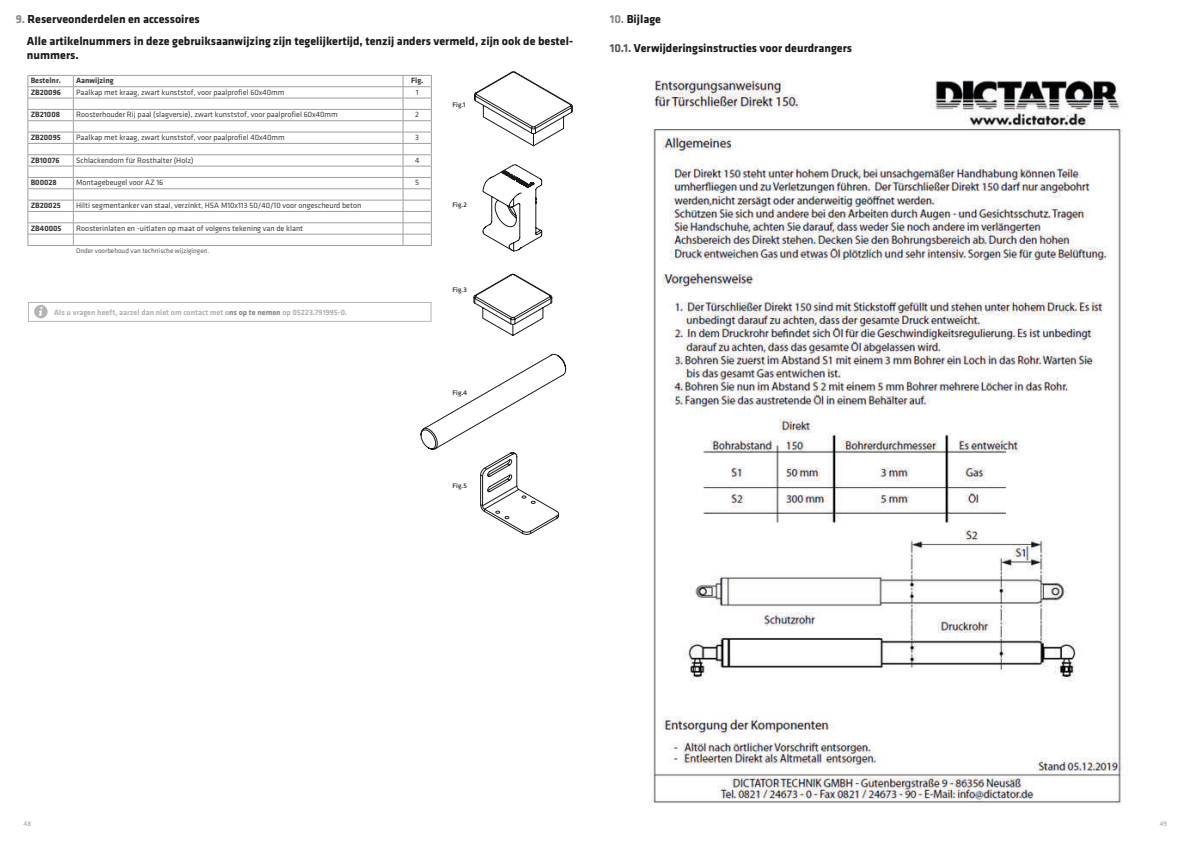
<style>
.page{position:relative;width:1191px;height:842px;background:#fff}
.page>*{position:absolute;margin:0;border:0;box-sizing:border-box;transform-origin:0 0}
.t1{font:700 12px/21.4px "Klavika";color:#1a181c}
.t2{font:8px "Klavika";color:#3e3e40}
.t3{font:700 8px "Klavika";color:#3e3e40}
.t4{font:700 8px "Klavika";color:#b2b4b6}
.t5{font:7px "Klavika";color:#595a5b}
.t6{font:500 7px "Klavika";color:#3e3e40}
.t7{font:7px "Klavika";color:#9d9fa0}
.s1{color:#87898a}
.s2{color:#595a5b}
</style>
<div class="page">
<div style="left:28px;top:302px;width:403px;height:20px;border:1px solid #b2b4b6"></div>
<svg style="left:34px;top:305px;width:14px;height:13px"></svg>
<hr style="left:28px;top:75px;width:45px;height:1px;background:#9d9fa0">
<hr style="left:73px;top:75px;width:330px;height:1px;background:#9d9fa0">
<hr style="left:28px;top:86px;width:45px;height:1px;background:#9d9fa0">
<hr style="left:73px;top:86px;width:330px;height:1px;background:#9d9fa0">
<hr style="left:28px;top:98px;width:45px;height:1px;background:#9d9fa0">
<hr style="left:73px;top:98px;width:330px;height:1px;background:#9d9fa0">
<hr style="left:28px;top:109px;width:45px;height:1px;background:#9d9fa0">
<hr style="left:73px;top:109px;width:330px;height:1px;background:#9d9fa0">
<hr style="left:28px;top:120px;width:45px;height:1px;background:#9d9fa0">
<hr style="left:73px;top:120px;width:330px;height:1px;background:#9d9fa0">
<hr style="left:28px;top:132px;width:45px;height:1px;background:#9d9fa0">
<hr style="left:73px;top:132px;width:330px;height:1px;background:#9d9fa0">
<hr style="left:28px;top:143px;width:45px;height:1px;background:#9d9fa0">
<hr style="left:73px;top:143px;width:330px;height:1px;background:#9d9fa0">
<hr style="left:28px;top:154px;width:45px;height:1px;background:#9d9fa0">
<hr style="left:73px;top:154px;width:330px;height:1px;background:#9d9fa0">
<hr style="left:28px;top:166px;width:45px;height:1px;background:#9d9fa0">
<hr style="left:73px;top:166px;width:330px;height:1px;background:#9d9fa0">
<hr style="left:28px;top:189px;width:45px;height:1px;background:#9d9fa0">
<hr style="left:73px;top:189px;width:330px;height:1px;background:#9d9fa0">
<hr style="left:28px;top:200px;width:45px;height:1px;background:#9d9fa0">
<hr style="left:73px;top:200px;width:330px;height:1px;background:#9d9fa0">
<hr style="left:28px;top:211px;width:45px;height:1px;background:#9d9fa0">
<hr style="left:73px;top:211px;width:330px;height:1px;background:#9d9fa0">
<hr style="left:28px;top:223px;width:45px;height:1px;background:#9d9fa0">
<hr style="left:73px;top:223px;width:330px;height:1px;background:#9d9fa0">
<hr style="left:28px;top:234px;width:45px;height:1px;background:#9d9fa0">
<hr style="left:73px;top:234px;width:330px;height:1px;background:#9d9fa0">
<hr style="left:28px;top:245px;width:45px;height:1px;background:#9d9fa0">
<hr style="left:73px;top:245px;width:330px;height:1px;background:#9d9fa0">
<hr style="left:28px;top:177px;width:45px;height:1px;background:#9d9fa0">
<svg style="left:28px;top:76px;width:1px;height:169px"></svg>
<hr style="left:73px;top:177px;width:330px;height:1px;background:#9d9fa0">
<svg style="left:73px;top:76px;width:1px;height:169px"></svg>
<svg style="left:403px;top:75px;width:29px;height:171px"></svg>
<svg style="left:482px;top:164px;width:60px;height:88px"></svg>
<svg style="left:474px;top:71px;width:99px;height:76px"></svg>
<svg style="left:473px;top:273px;width:80px;height:63px"></svg>
<svg style="left:420px;top:354px;width:146px;height:181px"></svg>
<img style="left:649px;top:80px;width:474px;height:725px">
<h1 class="t1" style="left:27px;top:9px;width:547px;text-indent:-11px"><span class="s1">9.</span> Reserveonderdelen en accessoires<br>Alle artikelnummers in deze gebruiksaanwijzing zijn tegelijkertijd, tenzij anders vermeld, zijn ook de bestel-</h1>
<h1 class="t1" style="left:27px;top:45px;width:53px">nummers.</h1>
<p class="t3" style="left:31px;top:77px;width:32px">Bestelnr.</p>
<p class="t3" style="left:76px;top:77px;width:39px">Aanwijzing</p>
<p class="t3" style="left:411px;top:77px;width:14px">Fig.</p>
<p class="t3" style="left:31px;top:88px;width:32px">ZB20096</p>
<p class="t2" style="left:76px;top:88px;width:210px">Paalkap met kraag, zwart kunststof, voor paalprofiel 60x40mm</p>
<p class="t2" style="left:416px;top:88px;width:4px">1</p>
<p class="t3" style="left:31px;top:111px;width:31px">ZB21008</p>
<p class="t2" style="left:76px;top:111px;width:263px">Roosterhouder Rij paal (slagversie), zwart kunststof, voor paalprofiel 60x40mm</p>
<p class="t2" style="left:415px;top:111px;width:5px">2</p>
<p class="t3" style="left:31px;top:134px;width:32px">ZB20095</p>
<p class="t2" style="left:76px;top:134px;width:210px">Paalkap met kraag, zwart kunststof, voor paalprofiel 40x40mm</p>
<p class="t2" style="left:415px;top:134px;width:5px">3</p>
<p class="t3" style="left:31px;top:156px;width:30px">ZB10076</p>
<p class="t2" style="left:76px;top:156px;width:119px">Schlackendorn für Rosthalter (Holz)</p>
<p class="t2" style="left:415px;top:156px;width:6px">4</p>
<p class="t3" style="left:31px;top:179px;width:28px">B00028</p>
<p class="t2" style="left:76px;top:179px;width:89px">Montagebeugel voor AZ 16</p>
<p class="t2" style="left:415px;top:179px;width:5px">5</p>
<p class="t3" style="left:31px;top:202px;width:31px">ZB20025</p>
<p class="t2" style="left:76px;top:202px;width:287px">Hilti segmentanker van staal, verzinkt, HSA M10x113 50/40/10 voor ongescheurd beton</p>
<p class="t3" style="left:31px;top:224px;width:32px">ZB40005</p>
<p class="t2" style="left:76px;top:224px;width:228px">Roosterinlaten en -uitlaten op maat of volgens tekening van de klant</p>
<p class="t5" style="left:76px;top:247px;width:135px">Onder voorbehoud van technische wijzigingen.</p>
<p class="t4" style="left:54px;top:309px;width:294px">Als u vragen heeft, aarzel dan niet om contact met o<span class="s1">ns op te nemen</span> op 05223.791995-0.</p>
<p class="t6" style="left:452px;top:102px;width:15px">Fig.1</p>
<p class="t6" style="left:452px;top:202px;width:16px">Fig.2</p>
<p class="t6" style="left:452px;top:287px;width:16px">Fig.3</p>
<p class="t6" style="left:452px;top:390px;width:16px">Fig.4</p>
<p class="t6" style="left:452px;top:483px;width:16px">Fig.5</p>
<h1 class="t1" style="left:609px;top:9px;width:53px"><span class="s1">10.</span> Bijlage</h1>
<h1 class="t1" style="left:609px;top:38px;width:244px"><span class="s2">10.1.</span> Verwijderingsinstructies voor deurdrangers</h1>
<p class="t7" style="left:24px;top:821px;width:9px">48</p>
<p class="t7" style="left:1159px;top:821px;width:9px">49</p>
</div>
